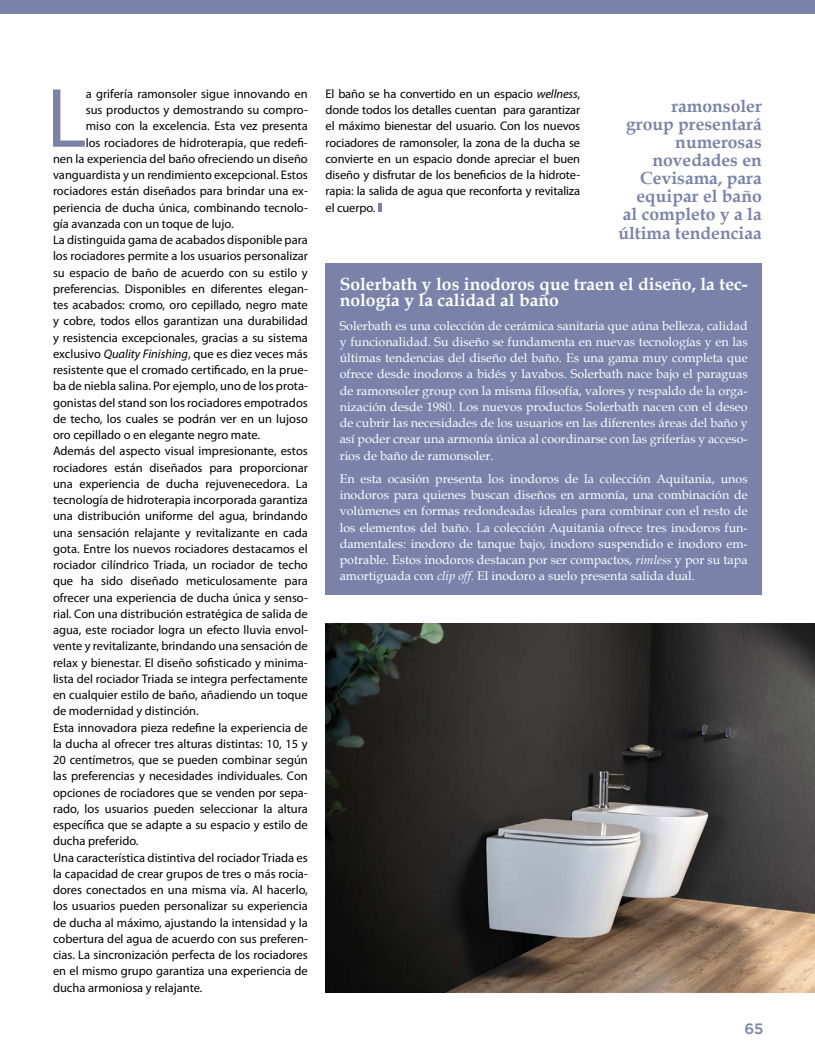
<style>
.page{position:relative;width:815px;height:1063px;background:#fff}
.page>*{position:absolute;margin:0;border:0;box-sizing:border-box;transform-origin:0 0}
.t1{font:84.88px "Myriad Pro";color:#7a82aa}
.t2{font:700 17.5px/18.1px "Book Antiqua";color:#7a82aa;text-align:right}
.t3{font:700 17.5px/16.2px "Book Antiqua";color:#fff}
.t4{font:500 15px "Gotham";color:#7a82aa}
.t5{font:12.5px/16.2px "Myriad Pro";color:#000;text-align:justify}
.t6{font:12.5px/16.2px "Book Antiqua";color:#fff;text-align:justify}
.s1{font-style:italic}
</style>
<div class="page">
<div style="left:0;top:0;width:815px;height:14px;background:#7a82aa"></div>
<svg style="left:378px;top:203px;width:4px;height:9px"></svg>
<img style="left:326px;top:623px;width:489px;height:369px">
<div style="left:326px;top:263px;width:436px;height:332px;background:#7a82aa"></div>
<h1 class="t1" style="left:47px;top:66px;width:42px">L</h1>
<p class="t5" style="left:86px;top:85px;width:224px">a grifería ramonsoler sigue innovando en</p>
<p class="t5" style="left:86px;top:102px;width:224px">sus productos y demostrando su compro-</p>
<p class="t5" style="left:86px;top:118px;width:224px">miso con la excelencia. Esta vez presenta</p>
<p class="t5" style="left:86px;top:134px;width:224px">los rociadores de hidroterapia, que redefi-</p>
<p class="t5" style="left:53px;top:150px;width:256px">nen la experiencia del baño ofreciendo un diseño</p>
<p class="t5" style="left:53px;top:167px;width:256px">vanguardista y un rendimiento excepcional. Estos</p>
<p class="t5" style="left:53px;top:183px;width:256px">rociadores están diseñados para brindar una ex-</p>
<p class="t5" style="left:53px;top:199px;width:256px">periencia de ducha única, combinando tecnolo-</p>
<p class="t5" style="left:53px;top:215px;width:182px">gía avanzada con un toque de lujo.</p>
<p class="t5" style="left:53px;top:232px;width:256px">La distinguida gama de acabados disponible para</p>
<p class="t5" style="left:53px;top:248px;width:256px">los rociadores permite a los usuarios personalizar</p>
<p class="t5" style="left:53px;top:264px;width:256px">su espacio de baño de acuerdo con su estilo y</p>
<p class="t5" style="left:53px;top:280px;width:256px">preferencias. Disponibles en diferentes elegan-</p>
<p class="t5" style="left:53px;top:297px;width:256px">tes acabados: cromo, oro cepillado, negro mate</p>
<p class="t5" style="left:53px;top:313px;width:256px">y cobre, todos ellos garantizan una durabilidad</p>
<p class="t5" style="left:53px;top:329px;width:256px">y resistencia excepcionales, gracias a su sistema</p>
<p class="t5" style="left:53px;top:345px;width:256px">exclusivo <span class="s1">Quality Finishing</span>, que es diez veces más</p>
<p class="t5" style="left:53px;top:362px;width:256px">resistente que el cromado certificado, en la prue-</p>
<p class="t5" style="left:53px;top:378px;width:256px">ba de niebla salina. Por ejemplo, uno de los prota-</p>
<p class="t5" style="left:53px;top:394px;width:256px">gonistas del stand son los rociadores empotrados</p>
<p class="t5" style="left:53px;top:410px;width:256px">de techo, los cuales se podrán ver en un lujoso</p>
<p class="t5" style="left:53px;top:427px;width:209px">oro cepillado o en elegante negro mate.</p>
<p class="t5" style="left:53px;top:443px;width:256px">Además del aspecto visual impresionante, estos</p>
<p class="t5" style="left:53px;top:459px;width:256px">rociadores están diseñados para proporcionar</p>
<p class="t5" style="left:53px;top:475px;width:256px">una experiencia de ducha rejuvenecedora. La</p>
<p class="t5" style="left:53px;top:492px;width:256px">tecnología de hidroterapia incorporada garantiza</p>
<p class="t5" style="left:53px;top:508px;width:256px">una distribución uniforme del agua, brindando</p>
<p class="t5" style="left:53px;top:524px;width:256px">una sensación relajante y revitalizante en cada</p>
<p class="t5" style="left:53px;top:540px;width:256px">gota. Entre los nuevos rociadores destacamos el</p>
<p class="t5" style="left:53px;top:557px;width:256px">rociador cilíndrico Triada, un rociador de techo</p>
<p class="t5" style="left:53px;top:573px;width:256px">que ha sido diseñado meticulosamente para</p>
<p class="t5" style="left:53px;top:589px;width:256px">ofrecer una experiencia de ducha única y senso-</p>
<p class="t5" style="left:53px;top:605px;width:256px">rial. Con una distribución estratégica de salida de</p>
<p class="t5" style="left:53px;top:622px;width:256px">agua, este rociador logra un efecto lluvia envol-</p>
<p class="t5" style="left:53px;top:638px;width:256px">vente y revitalizante, brindando una sensación de</p>
<p class="t5" style="left:53px;top:654px;width:256px">relax y bienestar. El diseño sofisticado y minima-</p>
<p class="t5" style="left:53px;top:670px;width:256px">lista del rociador Triada se integra perfectamente</p>
<p class="t5" style="left:53px;top:687px;width:256px">en cualquier estilo de baño, añadiendo un toque</p>
<p class="t5" style="left:53px;top:703px;width:147px">de modernidad y distinción.</p>
<p class="t5" style="left:53px;top:719px;width:256px">Esta innovadora pieza redefine la experiencia de</p>
<p class="t5" style="left:53px;top:735px;width:256px">la ducha al ofrecer tres alturas distintas: 10, 15 y</p>
<p class="t5" style="left:53px;top:752px;width:256px">20 centímetros, que se pueden combinar según</p>
<p class="t5" style="left:53px;top:768px;width:256px">las preferencias y necesidades individuales. Con</p>
<p class="t5" style="left:53px;top:784px;width:256px">opciones de rociadores que se venden por sepa-</p>
<p class="t5" style="left:53px;top:800px;width:256px">rado, los usuarios pueden seleccionar la altura</p>
<p class="t5" style="left:53px;top:817px;width:256px">específica que se adapte a su espacio y estilo de</p>
<p class="t5" style="left:53px;top:833px;width:87px">ducha preferido.</p>
<p class="t5" style="left:53px;top:849px;width:256px">Una característica distintiva del rociador Triada es</p>
<p class="t5" style="left:53px;top:865px;width:256px">la capacidad de crear grupos de tres o más rocia-</p>
<p class="t5" style="left:53px;top:882px;width:256px">dores conectados en una misma vía. Al hacerlo,</p>
<p class="t5" style="left:53px;top:898px;width:256px">los usuarios pueden personalizar su experiencia</p>
<p class="t5" style="left:53px;top:914px;width:256px">de ducha al máximo, ajustando la intensidad y la</p>
<p class="t5" style="left:53px;top:930px;width:256px">cobertura del agua de acuerdo con sus preferen-</p>
<p class="t5" style="left:53px;top:947px;width:256px">cias. La sincronización perfecta de los rociadores</p>
<p class="t5" style="left:53px;top:963px;width:256px">en el mismo grupo garantiza una experiencia de</p>
<p class="t5" style="left:53px;top:979px;width:151px">ducha armoniosa y relajante.</p>
<p class="t5" style="left:326px;top:85px;width:256px">El baño se ha convertido en un espacio <span class="s1">wellness</span>, donde todos los detalles cuentan para garantizar el máximo bienestar del usuario. Con los nuevos rociadores de ramonsoler, la zona de la ducha se convierte en un espacio donde apreciar el buen diseño y disfrutar de los beneficios de la hidrote&shy;rapia: la salida de agua que reconforta y revitaliza el cuerpo.</p>
<h2 class="t2" style="left:618px;top:97px;width:145px">ramonsoler<br>group presentará numerosas novedades en<br>Cevisama, para equipar el baño al completo y a la última tendenciaa</h2>
<h2 class="t3" style="left:340px;top:276px;width:409px">Solerbath y los inodoros que traen el diseño, la tec&shy;nología y la calidad al baño</h2>
<p class="t6" style="left:340px;top:317px;width:409px">Solerbath es una colección de cerámica sanitaria que aúna belleza, calidad y funcionalidad. Su diseño se fundamenta en nuevas tecnologías y en las últimas tendencias del diseño del baño. Es una gama muy completa que ofrece desde inodoros a bidés y lavabos. Solerbath nace bajo el paraguas de ramonsoler group con la misma filosofía, valores y respaldo de la orga&shy;nización desde 1980. Los nuevos productos Solerbath nacen con el deseo de cubrir las necesidades de los usuarios en las diferentes áreas del baño y así poder crear una armonía única al coordinarse con las griferías y acceso&shy;rios de baño de ramonsoler.</p>
<p class="t6" style="left:340px;top:470px;width:409px">En esta ocasión presenta los inodoros de la colección Aquitania, unos inodoros para quienes buscan diseños en armonía, una combinación de volúmenes en formas redondeadas ideales para combinar con el resto de los elementos del baño. La colección Aquitania ofrece tres inodoros fun&shy;damentales: inodoro de tanque bajo, inodoro suspendido e inodoro em&shy;potrable. Estos inodoros destacan por ser compactos, <span class="s1">rimless</span> y por su tapa amortiguada con <span class="s1">clip off</span>. El inodoro a suelo presenta salida dual.</p>
<p class="t4" style="left:744px;top:1018px;width:21px">65</p>
</div>
